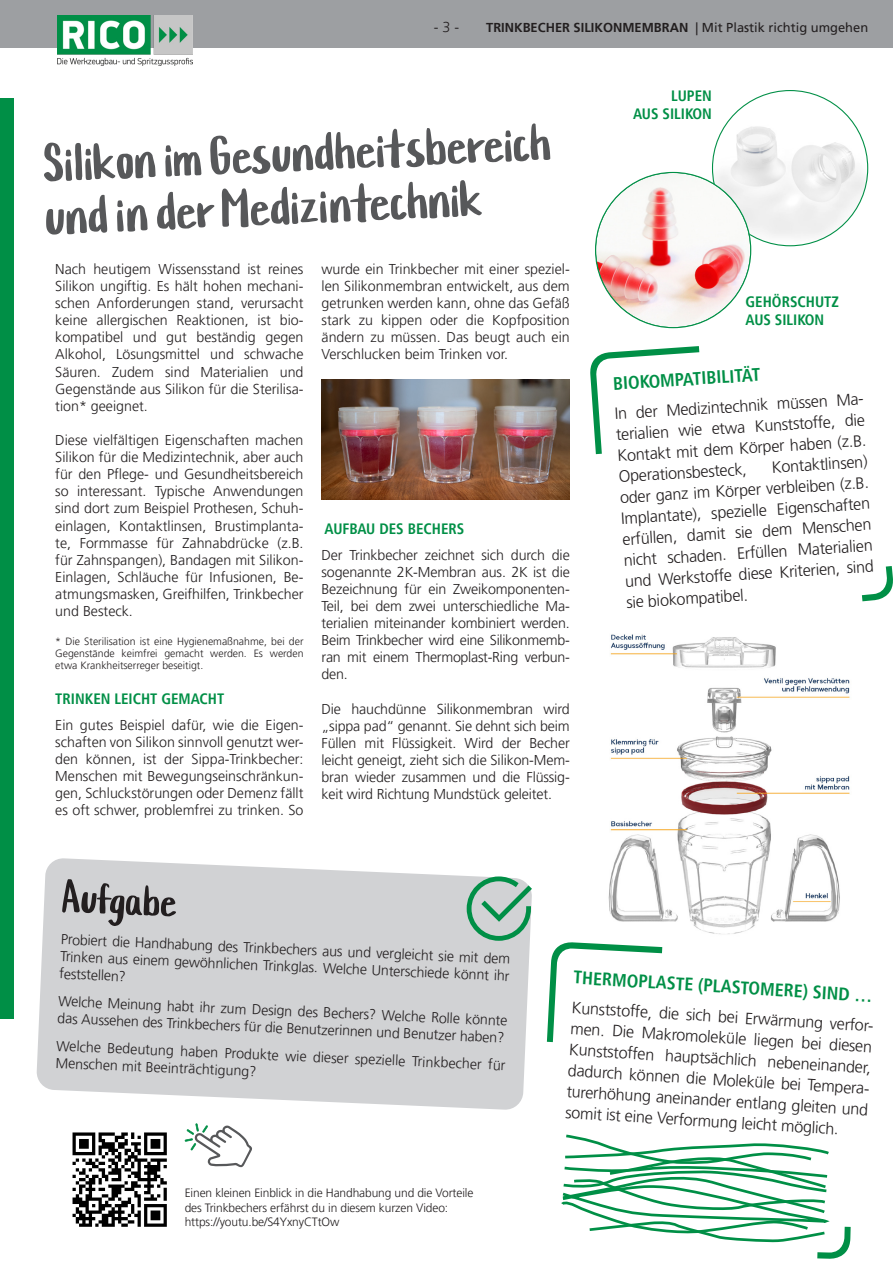
<style>
.page{position:relative;width:893px;height:1263px;background:#fff}
.page>*{position:absolute;margin:0;border:0;box-sizing:border-box;transform-origin:0 0}
.t1{font:70.2px/53.1px "Cafe 24 Behappy";color:#57585a}
.t2{font:57px "Cafe 24 Behappy";color:#231f20}
.Absatzformat_1{font:700 condensed 18px "Frutiger LT Pro";color:#008f46}
.t3{font:300 16.2px/21.1px "Frutiger LT Pro";color:#231f20}
.Absatzformat_1-2{font:700 condensed 15px/18px "Frutiger LT Pro";color:#008f46}
.t4{font:300 14.25px/17.1px "Frutiger LT Pro";color:#231f20;text-align:justify}
.t5{font:700 12.9px "Frutiger LT Pro";color:#231f20}
.t6{font:300 12px/14.4px "Frutiger LT Pro";letter-spacing:-.01em;color:#231f20}
.t7{font:300 10.5px/12px "Frutiger LT Pro";color:#231f20;text-align:justify}
.s1{font-weight:400}
</style>
<div class="page">
<div style="left:0;top:0;width:893px;height:48px;background:#9d9fa2"></div>
<div style="left:0;top:98px;width:14px;height:920px;background:#008f46"></div>
<img style="left:57px;top:15px;width:135px;height:50px">
<img style="left:608px;top:634px;width:242px;height:314px">
<img style="left:322px;top:379px;width:247px;height:120px">
<svg style="left:73px;top:1132px;width:94px;height:95px"></svg>
<svg style="left:185px;top:1123px;width:67px;height:45px"></svg>
<svg style="left:36px;top:858px;width:494px;height:252px;background:#d5d6d8"></svg>
<svg style="left:467px;top:876px;width:65px;height:65px;background:#9cc2b0"></svg>
<img style="left:712px;top:117px;width:156px;height:129px">
<svg style="left:590px;top:346px;width:109px;height:108px"></svg>
<svg style="left:862px;top:566px;width:31px;height:35px"></svg>
<svg style="left:547px;top:940px;width:115px;height:102px"></svg>
<img style="left:595px;top:172px;width:156px;height:156px;border-radius:78px">
<svg style="left:561px;top:1134px;width:290px;height:125px"></svg>
<p class="t4" style="left:434px;top:18px;width:27px">- 3 -</p>
<p class="t5" style="left:486px;top:19px;width:384px">TRINKBECHER SILIKONMEMBRAN <span class="s1">| Mit Plastik richtig umgehen</span></p>
<p class="t1" style="left:42px;top:140px;width:509px;rotate:-2deg">Silikon im Gesundheitsbereich und in der Medizintechnik</p>
<p class="t4" style="left:55px;top:261px;width:250px">Nach heutigem Wissensstand ist reines Silikon ungiftig. Es hält hohen mechani&shy;schen Anforderungen stand, verursacht keine allergischen Reaktionen, ist bio&shy;kompatibel und gut beständig gegen Alkohol, Lösungsmittel und schwache Säuren. Zudem sind Materialien und Gegenstände aus Silikon für die Sterilisa&shy;tion* geeignet.</p>
<p class="t4" style="left:55px;top:432px;width:250px">Diese vielfältigen Eigenschaften machen Silikon für die Medizintechnik, aber auch für den Pflege- und Gesundheitsbereich so interessant. Typische Anwendungen sind dort zum Beispiel Prothesen, Schuh&shy;einlagen, Kontaktlinsen, Brustimplanta&shy;te, Formmasse für Zahnabdrücke (z.B. für Zahnspangen), Bandagen mit Silikon-Einlagen, Schläuche für Infusionen, Be&shy;atmungsmasken, Greifhilfen, Trinkbecher und Besteck.</p>
<p class="t7" style="left:55px;top:635px;width:250px">* Die Sterilisation ist eine Hygienemaßnahme, bei der Gegenstände keimfrei gemacht werden. Es werden etwa Krankheitserreger beseitigt.</p>
<p class="Absatzformat_1-2" style="left:55px;top:690px;width:171px">TRINKEN LEICHT GEMACHT</p>
<p class="t4" style="left:55px;top:716px;width:250px">Ein gutes Beispiel dafür, wie die Eigen&shy;schaften von Silikon sinnvoll genutzt wer&shy;den können, ist der Sippa-Trinkbecher:<br>Menschen mit Bewegungseinschränkun&shy;gen, Schluckstörungen oder Demenz fällt es oft schwer, problemfrei zu trinken. So</p>
<p class="t4" style="left:322px;top:261px;width:250px">wurde ein Trinkbecher mit einer speziel&shy;len Silikonmembran entwickelt, aus dem getrunken werden kann, ohne das Gefäß stark zu kippen oder die Kopfposition ändern zu müssen. Das beugt auch ein Verschlucken beim Trinken vor.</p>
<p class="Absatzformat_1-2" style="left:325px;top:520px;width:141px">AUFBAU DES BECHERS</p>
<p class="t4" style="left:322px;top:546px;width:250px">Der Trinkbecher zeichnet sich durch die sogenannte 2K-Membran aus. 2K ist die Bezeichnung für ein Zweikomponenten-Teil, bei dem zwei unterschiedliche Ma&shy;terialien miteinander kombiniert werden.<br>Beim Trinkbecher wird eine Silikonmemb&shy;ran mit einem Thermoplast-Ring verbun&shy;den.</p>
<p class="t4" style="left:322px;top:700px;width:250px">Die hauchdünne Silikonmembran wird „sippa pad“ genannt. Sie dehnt sich beim Füllen mit Flüssigkeit. Wird der Becher leicht geneigt, zieht sich die Silikon-Mem&shy;bran wieder zusammen und die Flüssig&shy;keit wird Richtung Mundstück geleitet.</p>
<p class="Absatzformat_1-2" style="left:633px;top:87px;width:80px;text-align:right">LUPEN<br>AUS SILIKON</p>
<p class="Absatzformat_1-2" style="left:746px;top:293px;width:95px">GEHÖRSCHUTZ<br>AUS SILIKON</p>
<p class="Absatzformat_1" style="left:612px;top:374px;width:149px;rotate:-4deg">BIOKOMPATIBILITÄT</p>
<p class="t3" style="left:614px;top:402px;width:253px;rotate:-3deg">In der Medizintechnik müssen Ma&shy;terialien wie etwa Kunststoffe, die<br>Kontakt mit dem Körper haben (z.B.<br>Operationsbesteck,</p>
<p class="t3" style="left:618px;top:464px;width:251px;text-align:justify;text-indent:153px;rotate:-3deg">Kontaktlinsen) oder ganz im Körper verbleiben (z.B.<br>Implantate), spezielle Eigenschaften erfüllen, damit sie dem Menschen nicht schaden. Erfüllen Materialien und Werkstoffe diese Kriterien, sind sie biokompatibel.</p>
<p class="t2" style="left:63px;top:878px;width:115px;rotate:2deg">Aufgabe</p>
<p class="t4" style="left:62px;top:929px;width:451px;rotate:3deg">Probiert die Handhabung des Trinkbechers aus und vergleicht sie mit dem<br>Trinken aus einem gewöhnlichen Trinkglas. Welche Unterschiede könnt ihr</p>
<p class="t4" style="left:60px;top:965px;width:68px;rotate:3deg">feststellen?</p>
<p class="t4" style="left:59px;top:990px;width:451px;rotate:3deg">Welche Meinung habt ihr zum Design des Bechers? Welche Rolle könnte das Aussehen des Trinkbechers für die Benutzerinnen und Benutzer haben?</p>
<p class="t4" style="left:57px;top:1034px;width:451px;line-height:18.3px;rotate:3deg">Welche Bedeutung haben Produkte wie dieser spezielle Trinkbecher für<br>Menschen mit Beeinträchtigung?</p>
<p class="t6" style="left:185px;top:1186px;width:290px">Einen kleinen Einblick in die Handhabung und die Vorteile des Trinkbechers erfährst du in diesem kurzen Video:</p>
<p class="t6" style="left:185px;top:1215px;width:156px">https://youtu.be/S4YxnyCTtOw</p>
<p class="Absatzformat_1" style="left:574px;top:965px;width:301px;rotate:4deg">THERMOPLASTE (PLASTOMERE) SIND …</p>
<p class="t3" style="left:571px;top:998px;width:307px;rotate:3deg">Kunststoffe, die sich bei Erwärmung verfor&shy;men. Die Makromoleküle liegen bei diesen Kunststoffen hauptsächlich nebeneinander, dadurch können die Moleküle bei Tempera&shy;turerhöhung aneinander entlang gleiten und somit ist eine Verformung leicht möglich.</p>
</div>
